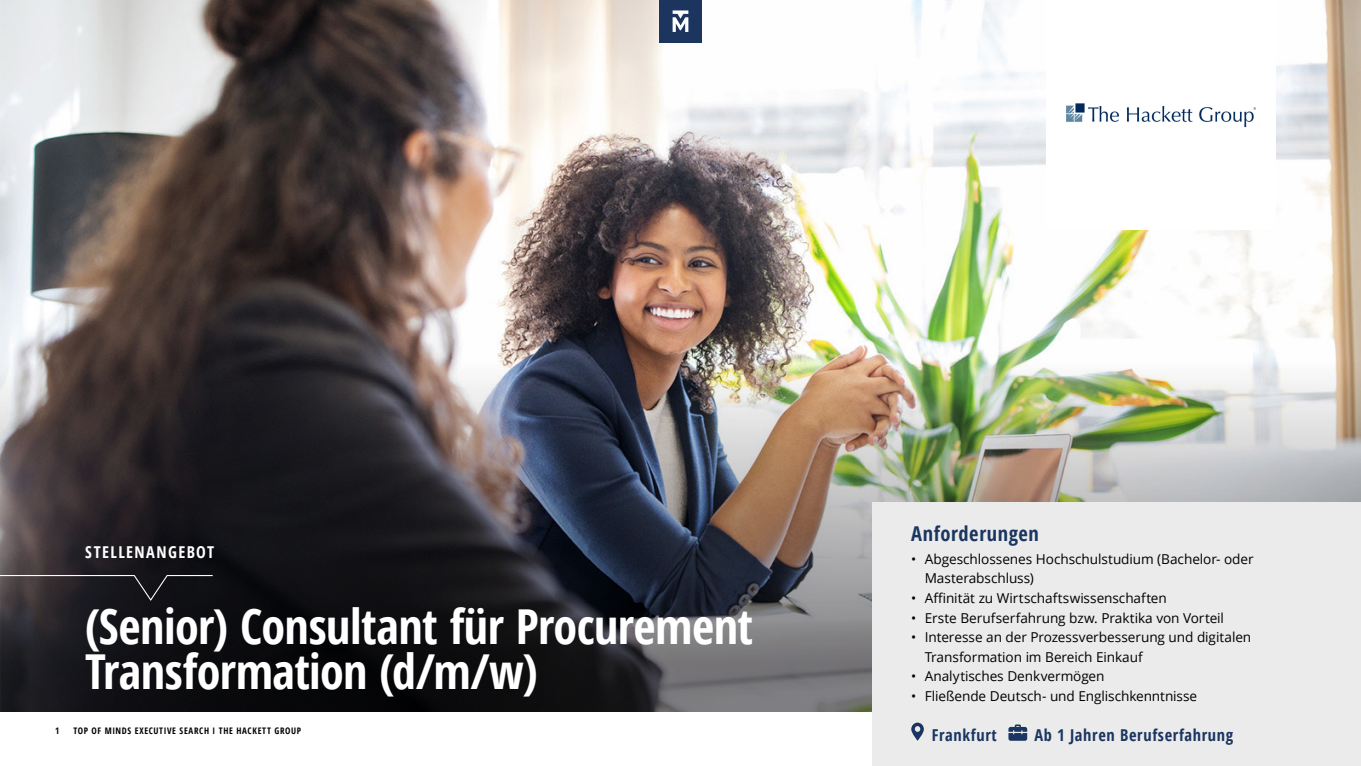
<style>
.page{position:relative;width:1361px;height:766px;background:#fff}
.page>*{position:absolute;margin:0;border:0;box-sizing:border-box;transform-origin:0 0}
.t1{font:700 condensed 48.15px/45.1px "Open Sans";letter-spacing:-.01em;color:#fff}
.t2{font:700 condensed 20.4px "Open Sans";letter-spacing:.03em;color:#1a355f}
.t3{font:700 condensed 16.35px "Open Sans";letter-spacing:.04em;color:#1a355f}
.t4{font:700 condensed 16.27px "Open Sans";letter-spacing:.085em;color:#fff}
.t5{font:13.65px/19.5px "Open Sans";letter-spacing:-.005em;color:#000}
.t6{font:700 condensed 9px "Open Sans";letter-spacing:.07em;color:#000}
</style>
<div class="page">
<img style="left:0;top:0;width:1361px;height:332px">
<img style="left:0;top:332px;width:1361px;height:379px">
<svg style="left:0;top:574px;width:214px;height:27px;background:#2d2a2d"></svg>
<div style="left:872px;top:502px;width:489px;height:263px;background:#ebebec"></div>
<svg style="left:911px;top:722px;width:13px;height:18px"></svg>
<svg style="left:1008px;top:724px;width:19px;height:16px"></svg>
<div style="left:1046px;top:0;width:230px;height:229px;background:#fff"></div>
<img style="left:1066px;top:103px;width:190px;height:25px">
<div style="left:659px;top:0;width:43px;height:43px;background:#1c355e"></div>
<svg style="left:672px;top:10px;width:16px;height:22px"></svg>
<p class="t4" style="left:85px;top:540px;width:130px">STELLENANGEBOT</p>
<h1 class="t1" style="left:85px;top:602px;width:669px">(Senior) Consultant für Procurement<br>Transformation (d/m/w)</h1>
<p class="t6" style="left:55px;top:724px;width:6px">1</p>
<p class="t6" style="left:73px;top:724px;width:229px">TOP OF MINDS EXECUTIVE SEARCH I THE HACKETT GROUP</p>
<h2 class="t2" style="left:911px;top:519px;width:129px">Anforderungen</h2>
<p class="t5" style="left:925px;top:548px;width:330px;text-indent:-14px">• Abgeschlossenes Hochschulstudium (Bachelor- oder<br>Masterabschluss)</p>
<p class="t5" style="left:911px;top:587px;width:257px">• Affinität zu Wirtschaftswissenschaften</p>
<p class="t5" style="left:911px;top:607px;width:314px">• Erste Berufserfahrung bzw. Praktika von Vorteil</p>
<p class="t5" style="left:925px;top:626px;width:328px;text-indent:-14px">• Interesse an der Prozessverbesserung und digitalen<br>Transformation im Bereich Einkauf</p>
<p class="t5" style="left:911px;top:665px;width:195px">• Analytisches Denkvermögen</p>
<p class="t5" style="left:911px;top:685px;width:287px">• Fließende Deutsch- und Englischkenntnisse</p>
<p class="t3" style="left:932px;top:723px;width:66px">Frankfurt</p>
<p class="t3" style="left:1034px;top:723px;width:200px">Ab 1 Jahren Berufserfahrung</p>
</div>
